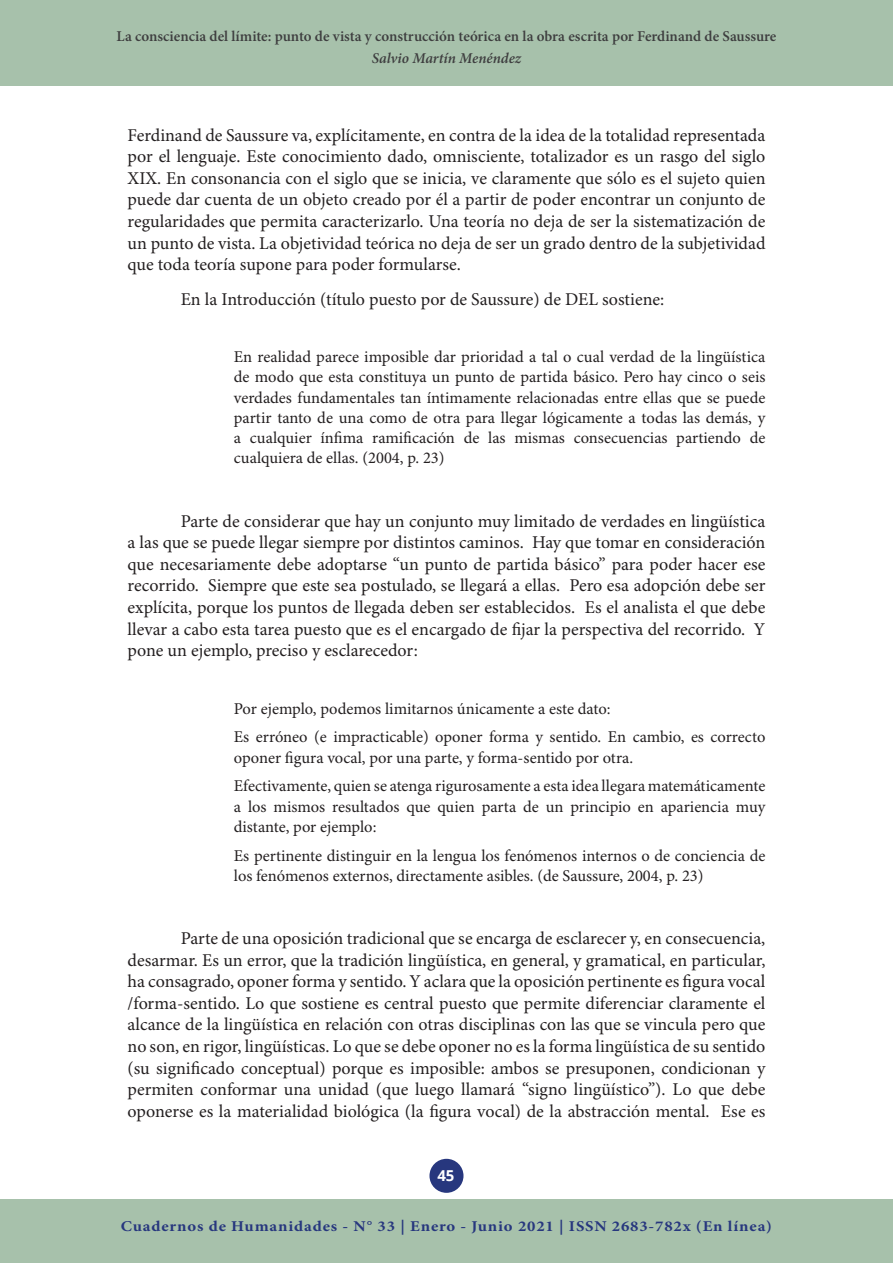
<style>
.page{position:relative;width:893px;height:1263px;background:#fff}
.page>*{position:absolute;margin:0;border:0;box-sizing:border-box;transform-origin:0 0}
.CUERPO{font:18px/21.6px "Minion Pro";color:#231f20;text-align:justify}
.CITA_CUERPO{font:16.5px/20.2px "Minion Pro";letter-spacing:-.005em;color:#231f20;text-align:justify}
.t1{font:600 15px "Minion Pro";color:#3e3e3f}
.t2{font:700 15px "Minion Pro";letter-spacing:.05em;color:#27377e;scale:1.11 1}
.t3{font:italic 600 15px "Minion Pro";color:#3e3e3f}
.t4{font:700 15px "Open Sans";color:#fff}
</style>
<div class="page">
<div style="left:429px;top:1159px;width:34px;height:34px;background:#27377e;border-radius:50%"></div>
<div style="left:0;top:0;width:893px;height:85px;background:#a7c1ab"></div>
<div style="left:0;top:1199px;width:893px;height:64px;background:#a7c1ab"></div>
<p class="t1" style="left:117px;top:26px;width:661px">La consciencia del límite: punto de vista y construcción teórica en la obra escrita por Ferdinand de Saussure</p>
<p class="t3" style="left:372px;top:48px;width:151px">Salvio Martín Menéndez</p>
<p class="CUERPO" style="left:128px;top:125px;width:639px">Ferdinand de Saussure va, explícitamente, en contra de la idea de la totalidad representada por el lenguaje. Este conocimiento dado, omnisciente, totalizador es un rasgo del siglo XIX. En consonancia con el siglo que se inicia, ve claramente que sólo es el sujeto quien puede dar cuenta de un objeto creado por él a partir de poder encontrar un conjunto de regularidades que permita caracterizarlo. Una teoría no deja de ser la sistematización de un punto de vista. La objetividad teórica no deja de ser un grado dentro de la subjetividad que toda teoría supone para poder formularse.</p>
<p class="CUERPO" style="left:181px;top:289px;width:485px">En la Introducción (título puesto por de Saussure) de DEL sostiene:</p>
<p class="CITA_CUERPO" style="left:234px;top:347px;width:533px">En realidad parece imposible dar prioridad a tal o cual verdad de la lingüística de modo que esta constituya un punto de partida básico. Pero hay cinco o seis verdades fundamentales tan íntimamente relacionadas entre ellas que se puede partir tanto de una como de otra para llegar lógicamente a todas las demás, y a cualquier ínfima ramificación de las mismas consecuencias partiendo de cualquiera de ellas. (2004, p. 23)</p>
<p class="CUERPO" style="left:128px;top:511px;width:639px;text-indent:53px">Parte de considerar que hay un conjunto muy limitado de verdades en lingüística a las que se puede llegar siempre por distintos caminos. Hay que tomar en consideración que necesariamente debe adoptarse “un punto de partida básico” para poder hacer ese recorrido. Siempre que este sea postulado, se llegará a ellas. Pero esa adopción debe ser explícita, porque los puntos de llegada deben ser establecidos. Es el analista el que debe llevar a cabo esta tarea puesto que es el encargado de fijar la perspectiva del recorrido. Y pone un ejemplo, preciso y esclarecedor:</p>
<p class="CITA_CUERPO" style="left:234px;top:699px;width:378px">Por ejemplo, podemos limitarnos únicamente a este dato:</p>
<p class="CITA_CUERPO" style="left:234px;top:728px;width:533px">Es erróneo (e impracticable) oponer forma y sentido. En cambio, es correcto oponer figura vocal, por una parte, y forma-sentido por otra.</p>
<p class="CITA_CUERPO" style="left:234px;top:777px;width:533px">Efectivamente, quien se atenga rigurosamente a esta idea llegara matemáticamente a los mismos resultados que quien parta de un principio en apariencia muy distante, por ejemplo:</p>
<p class="CITA_CUERPO" style="left:234px;top:846px;width:533px">Es pertinente distinguir en la lengua los fenómenos internos o de conciencia de los fenómenos externos, directamente asibles. (de Saussure, 2004, p. 23)</p>
<p class="CUERPO" style="left:128px;top:928px;width:640px;text-indent:53px">Parte de una oposición tradicional que se encarga de esclarecer y, en consecuencia, desarmar. Es un error, que la tradición lingüística, en general, y gramatical, en particular, ha consagrado, oponer forma y sentido. Y aclara que la oposición pertinente es figura vocal /forma-sentido. Lo que sostiene es central puesto que permite diferenciar claramente el alcance de la lingüística en relación con otras disciplinas con las que se vincula pero que no son, en rigor, lingüísticas. Lo que se debe oponer no es la forma lingüística de su sentido (su significado conceptual) porque es imposible: ambos se presuponen, condicionan y permiten conformar una unidad (que luego llamará “signo lingüístico”). Lo que debe oponerse es la materialidad biológica (la figura vocal) de la abstracción mental. Ese es</p>
<p class="t4" style="left:437px;top:1165px;width:19px">45</p>
<p class="t2" style="left:121px;top:1216px;width:588px">Cuadernos de Humanidades - N° 33 | Enero - Junio 2021 | ISSN 2683-782x (En línea)</p>
</div>
